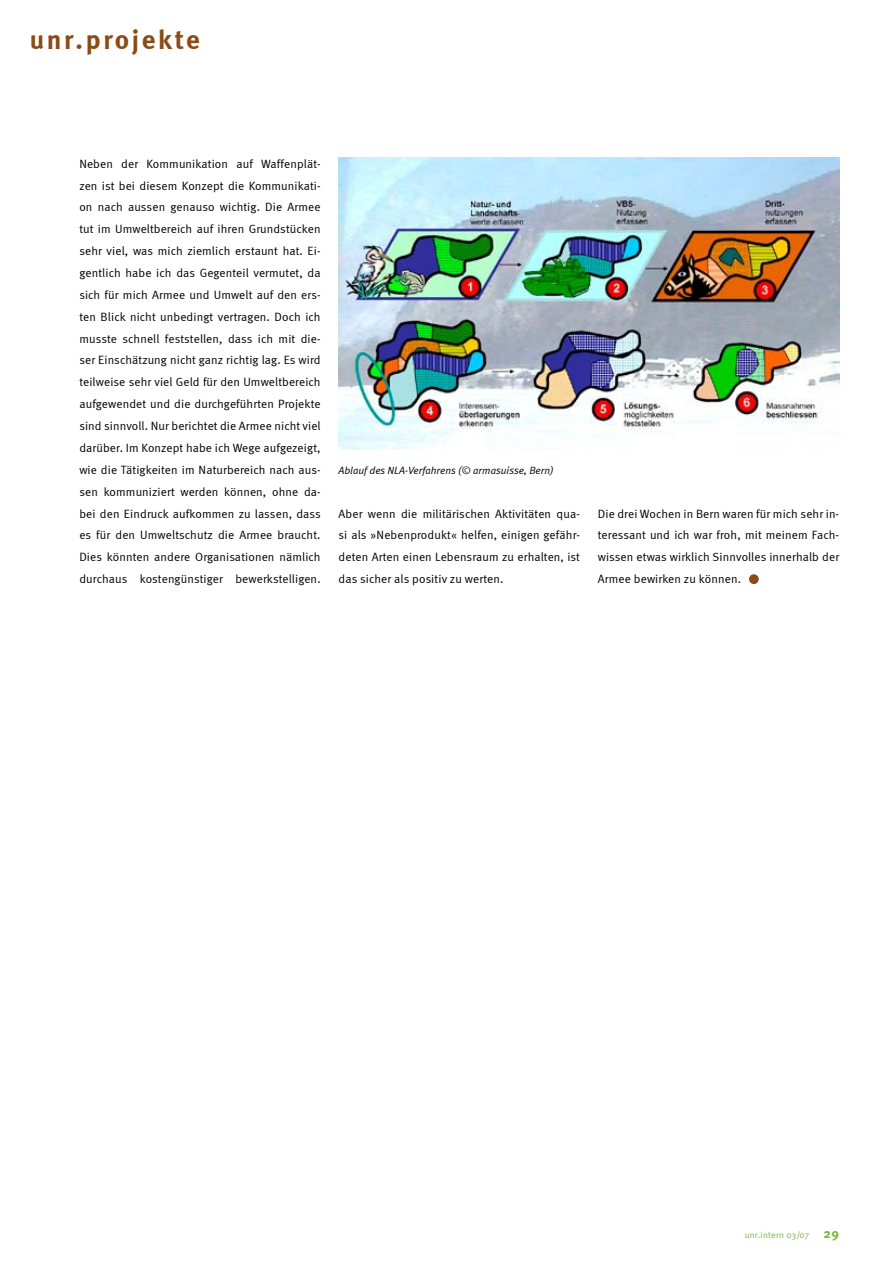
<style>
.page{position:relative;width:893px;height:1263px;background:#fff}
.page>*{position:absolute;margin:0;border:0;box-sizing:border-box;transform-origin:0 0}
.t1{font:72px "Meta Normal";color:#8a4c17}
.t2{font:700 27px "Meta";letter-spacing:.1em;color:#8a4c17}
.t3{font:12px/21.9px "Meta Normal";letter-spacing:.01em;color:#000;text-align:justify}
.t4{font:italic 10.5px "Meta Normal";color:#000}
.t5{font:9px "Meta Normal";letter-spacing:.025em;color:#78b63f}
.s1{font-family:"Meta";font-weight:700;font-size:13.5px}
</style>
<div class="page">
<img style="left:339px;top:157px;width:500px;height:293px">
<h2 class="t2" style="left:30px;top:23px;width:172px">unr.projekte</h2>
<p class="t3" style="left:79px;top:152px;width:243px">Neben der Kommunikation auf Waffenplät&shy;zen ist bei diesem Konzept die Kommunikati&shy;on nach aussen genauso wichtig. Die Armee tut im Umweltbereich auf ihren Grundstücken sehr viel, was mich ziemlich erstaunt hat. Ei&shy;gentlich habe ich das Gegenteil vermutet, da sich für mich Armee und Umwelt auf den ers&shy;ten Blick nicht unbedingt vertragen. Doch ich musste schnell feststellen, dass ich mit die&shy;ser Einschätzung nicht ganz richtig lag. Es wird teilweise sehr viel Geld für den Umweltbereich aufgewendet und die durchgeführten Projekte sind sinnvoll. Nur berichtet die Armee nicht viel darüber. Im Konzept habe ich Wege aufgezeigt, wie die Tätigkeiten im Naturbereich nach aus&shy;sen kommuniziert werden können, ohne da&shy;bei den Eindruck aufkommen zu lassen, dass es für den Umweltschutz die Armee braucht.<br>Dies könnten andere Organisationen nämlich durchaus kostengünstiger bewerkstelligen.</p>
<p class="t4" style="left:339px;top:464px;width:216px">Ablauf des NLA-Verfahrens (© armasuisse, Bern)</p>
<p class="t3" style="left:339px;top:502px;width:243px">Aber wenn die militärischen Aktivitäten qua&shy;si als »Nebenprodukt« helfen, einigen gefähr&shy;deten Arten einen Lebensraum zu erhalten, ist das sicher als positiv zu werten.</p>
<p class="t3" style="left:598px;top:502px;width:243px">Die drei Wochen in Bern waren für mich sehr in&shy;teressant und ich war froh, mit meinem Fach&shy;wissen etwas wirklich Sinnvolles innerhalb der Armee bewirken zu können.</p>
<h1 class="t1" style="left:744px;top:516px;width:21px">.</h1>
<p class="t5" style="left:745px;top:1230px;width:96px">unr.intern 03/07 <span class="s1">29</span></p>
</div>
